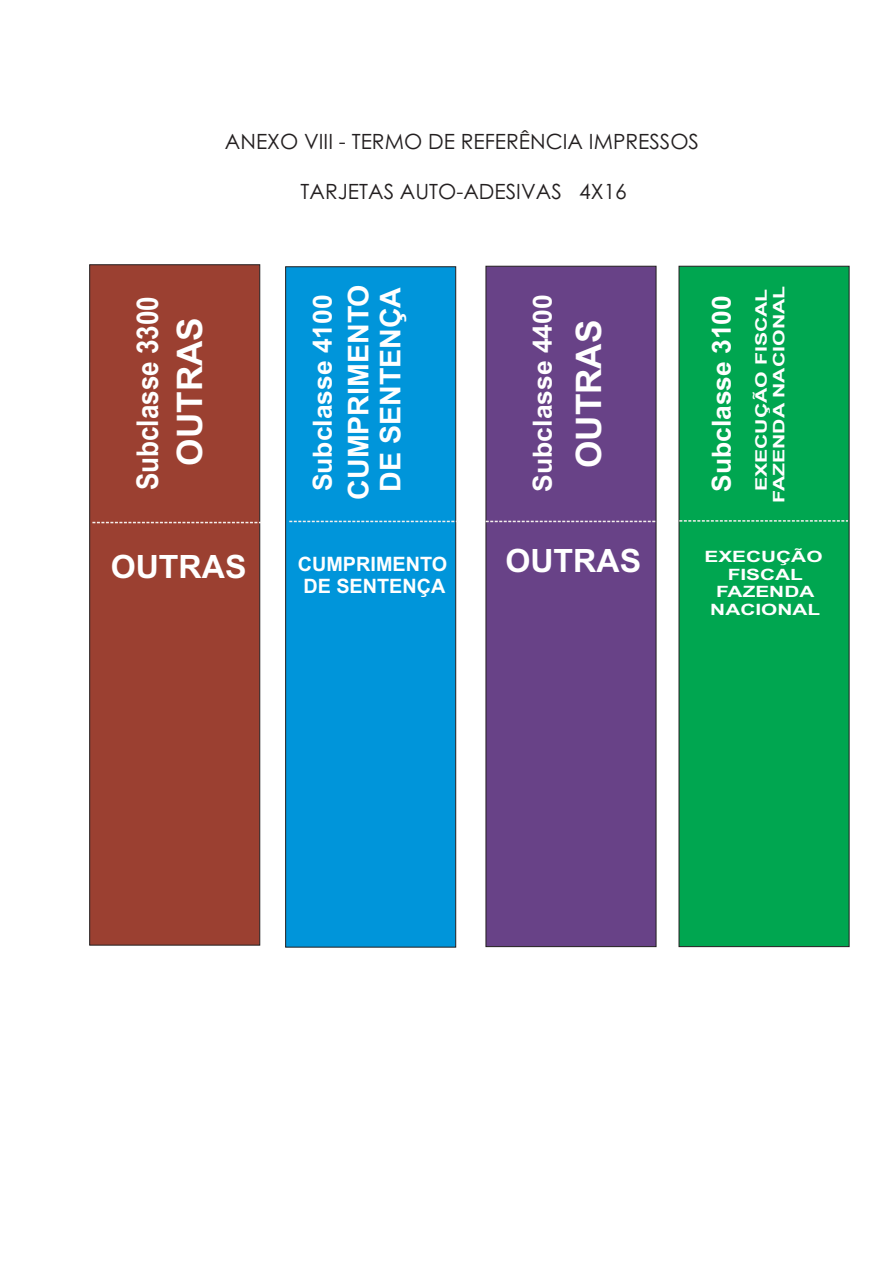
<style>
.page{position:relative;width:893px;height:1263px;background:#fff}
.page>*{position:absolute;margin:0;border:0;box-sizing:border-box;transform-origin:0 0}
.t1{font:700 35.1px "Arial";color:#fff}
.t2{font:700 32.1px "Arial";color:#fff}
.t3{font:700 30px "Arial";color:#fff;scale:.87 1}
.t4{font:700 28.65px/32px "Arial";color:#fff}
.t5{font:700 26.4px "Arial";color:#fff}
.t6{font:21px "Century Gothic";color:#231f20}
.t7{font:700 19.8px/22.2px "Arial";color:#fff}
.t8{font:700 15.9px/17.9px "Arial";color:#fff;text-align:center;scale:1.33 1}
.t9{font:700 15.6px/17.4px "Arial";color:#fff;text-align:center;scale:1.33 1}
</style>
<div class="page">
<div style="left:89px;top:264px;width:171px;height:682px;background:#9b4031"></div>
<div style="left:285px;top:266px;width:171px;height:681px;background:#0095da"></div>
<div style="left:486px;top:266px;width:170px;height:681px;background:#684287"></div>
<div style="left:679px;top:266px;width:170px;height:681px;background:#00a650"></div>
<svg style="left:92px;top:522px;width:169px;height:1px"></svg>
<svg style="left:289px;top:521px;width:169px;height:1px"></svg>
<svg style="left:486px;top:521px;width:169px;height:1px"></svg>
<svg style="left:679px;top:520px;width:169px;height:2px"></svg>
<p class="t6" style="left:225px;top:133px;width:476px">ANEXO VIII - TERMO DE REFERÊNCIA IMPRESSOS</p>
<p class="t6" style="left:301px;top:183px;width:328px">TARJETAS AUTO-ADESIVAS 4X16</p>
<h3 class="t4" style="left:345px;top:500px;width:217px;rotate:-90deg">CUMPRIMENTO<br>DE SENTENÇA</h3>
<h3 class="t3" style="left:136px;top:490px;width:225px;rotate:-90deg">Subclasse 3300</h3>
<p class="t5" style="left:313px;top:491px;width:198px;rotate:-90deg">Subclasse 4100</p>
<p class="t5" style="left:533px;top:491px;width:199px;rotate:-90deg">Subclasse 4400</p>
<p class="t5" style="left:711px;top:492px;width:198px;rotate:-90deg">Subclasse 3100</p>
<h1 class="t1" style="left:176px;top:465px;width:150px;rotate:-90deg">OUTRAS</h1>
<h1 class="t1" style="left:576px;top:468px;width:150px;rotate:-90deg">OUTRAS</h1>
<p class="t8" style="left:754px;top:503px;width:165px;rotate:-90deg">EXECUÇÃO FISCAL<br>FAZENDA NACIONAL</p>
<h2 class="t2" style="left:111px;top:555px;width:137px">OUTRAS</h2>
<p class="t7" style="left:298px;top:555px;width:151px">CUMPRIMENTO<br>DE SENTENÇA</p>
<p class="t9" style="left:704px;top:549px;width:90px">EXECUÇÃO<br>FISCAL<br>FAZENDA<br>NACIONAL</p>
<h2 class="t2" style="left:505px;top:549px;width:137px">OUTRAS</h2>
</div>
